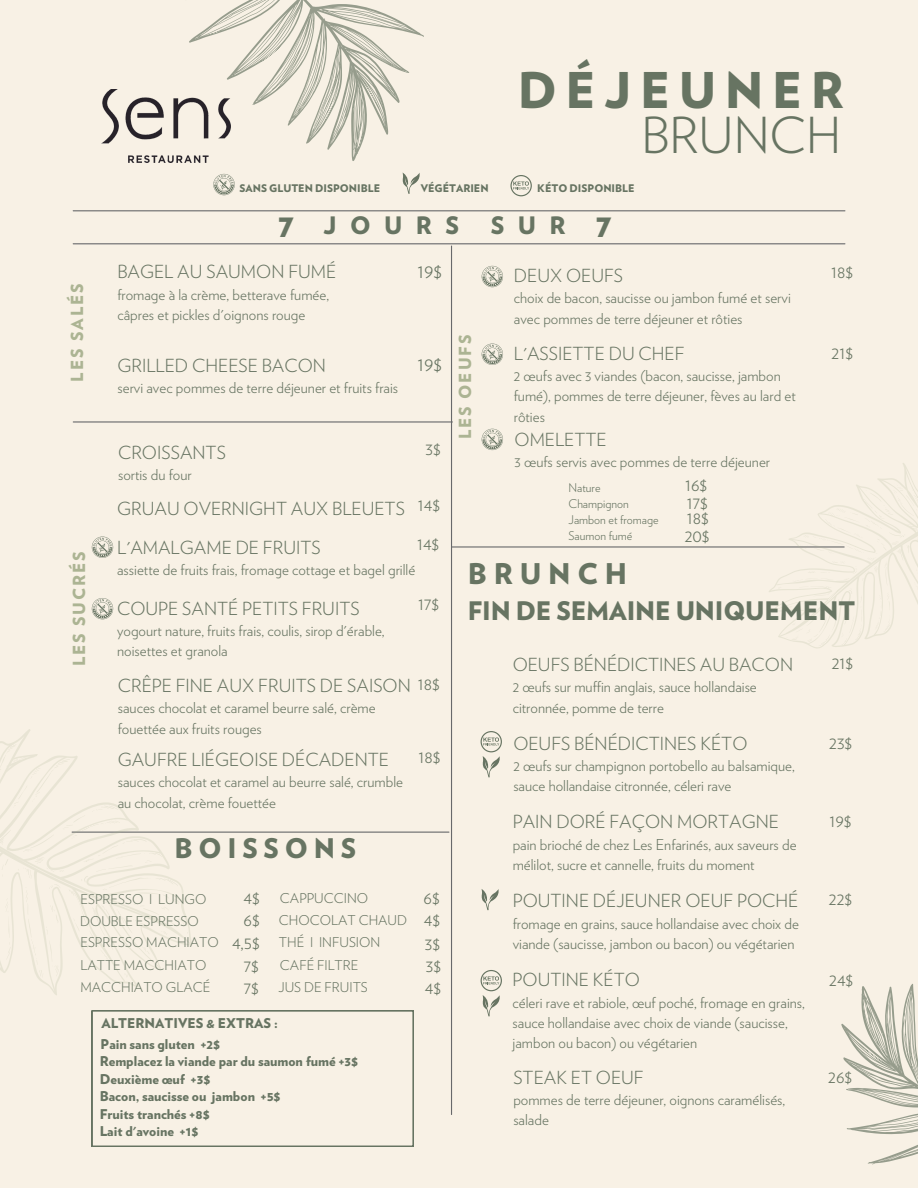
<style>
.page{position:relative;width:918px;height:1188px;background:#f8f1e5}
.page>*{position:absolute;margin:0;border:0;box-sizing:border-box;transform-origin:0 0}
.t1{font:300 49.5px "Verlag";color:#677462}
.t2{font:900 49.2px "Verlag";letter-spacing:.175em;color:#677462}
.t3{font:900 33px "Verlag";color:#677462}
.t4{font:900 28.5px "Verlag";letter-spacing:.24em;color:#677462}
.t5{font:900 27px "Verlag";letter-spacing:.215em;color:#677462}
.t6{font:900 25.5px "Verlag";letter-spacing:-.005em;color:#677462}
.t7{font:900 24px "Verlag";letter-spacing:.56em;color:#677462}
.t8{font:300 19.95px "Verlag";color:#677462}
.t9{font:300 18px/22.6px "Verlag";color:#677462}
.t10{font:900 16.65px "Verlag";letter-spacing:.115em;color:#acb493}
.t11{font:300 15px/20.2px "Verlag";color:#677462}
.t12{font:900 13.5px/17.5px "Verlag";color:#677462}
.t13{font:300 13.5px/22.5px "Verlag";color:#677462}
.t14{font:300 12px/16px "Verlag";color:#677462}
.t15{font:900 10.5px "Verlag";color:#677462}
.s1{font-size:18px}
</style>
<div class="page">
<hr style="left:73px;top:210px;width:772px;height:1px;background:#68696b">
<hr style="left:73px;top:243px;width:772px;height:1px;background:#68696b">
<hr style="left:452px;top:546px;width:392px;height:2px;background:#68696b">
<hr style="left:72px;top:832px;width:377px;height:1px;background:#68696b">
<hr style="left:451px;top:246px;width:1px;height:869px;background:#68696b">
<hr style="left:73px;top:421px;width:379px;height:2px;background:#68696b">
<svg style="left:0;top:729px;width:246px;height:312px"></svg>
<svg style="left:733px;top:463px;width:185px;height:185px"></svg>
<svg style="left:213px;top:182px;width:22px;height:13px"></svg>
<svg style="left:403px;top:182px;width:14px;height:12px"></svg>
<svg style="left:510px;top:175px;width:22px;height:21px"></svg>
<svg style="left:481px;top:889px;width:18px;height:21px"></svg>
<img style="left:101px;top:90px;width:70px;height:73px">
<svg style="left:171px;top:0;width:253px;height:182px"></svg>
<svg style="left:92px;top:1011px;width:322px;height:136px"></svg>
<svg style="left:841px;top:983px;width:77px;height:182px"></svg>
<svg style="left:481px;top:970px;width:21px;height:46px"></svg>
<svg style="left:481px;top:731px;width:21px;height:46px"></svg>
<svg style="left:92px;top:537px;width:21px;height:21px"></svg>
<svg style="left:92px;top:598px;width:21px;height:21px"></svg>
<svg style="left:482px;top:266px;width:21px;height:21px"></svg>
<svg style="left:482px;top:344px;width:21px;height:21px"></svg>
<svg style="left:482px;top:429px;width:21px;height:21px"></svg>
<h2 class="t2" style="left:518px;top:69px;width:327px">DÉJEUNER</h2>
<p class="t10" style="left:70px;top:382px;width:100px;rotate:-90deg">LES SALÉS</p>
<p class="t10" style="left:72px;top:666px;width:117px;rotate:-90deg">LES SUCRÉS</p>
<p class="t15" style="left:240px;top:184px;width:142px">SANS GLUTEN DISPONIBLE</p>
<p class="t15" style="left:421px;top:184px;width:69px">VÉGÉTARIEN</p>
<p class="t15" style="left:537px;top:184px;width:99px">KÉTO DISPONIBLE</p>
<h3 class="t7" style="left:324px;top:215px;width:137px">JOURS</h3>
<h3 class="t7" style="left:491px;top:215px;width:76px">SUR</h3>
<h3 class="t3" style="left:277px;top:210px;width:18px">7</h3>
<h3 class="t3" style="left:595px;top:210px;width:18px">7</h3>
<h1 class="t1" style="left:641px;top:113px;width:201px">BRUNCH</h1>
<p class="t9" style="left:117px;top:262px;width:220px">BAGEL AU SAUMON FUMÉ</p>
<p class="t11" style="left:117px;top:285px;width:213px">fromage à la crème, betterave fumée, câpres et pickles d'oignons rouge</p>
<h3 class="t8" style="left:417px;top:263px;width:26px">19$</h3>
<p class="t9" style="left:117px;top:355px;width:210px">GRILLED CHEESE BACON</p>
<p class="t11" style="left:117px;top:379px;width:282px">servi avec pommes de terre déjeuner et fruits frais</p>
<h3 class="t8" style="left:417px;top:355px;width:26px">19$</h3>
<p class="t9" style="left:118px;top:442px;width:109px">CROISSANTS</p>
<p class="t11" style="left:118px;top:465px;width:75px">sortis du four</p>
<p class="t9" style="left:426px;top:438px;width:17px">3$</p>
<p class="t9" style="left:117px;top:498px;width:324px">GRUAU OVERNIGHT AUX BLEUETS 14$</p>
<p class="t9" style="left:417px;top:534px;width:24px">14$</p>
<p class="t9" style="left:117px;top:537px;width:205px">L'AMALGAME DE FRUITS</p>
<p class="t11" style="left:117px;top:561px;width:300px">assiette de fruits frais, fromage cottage et bagel grillé</p>
<p class="t9" style="left:117px;top:598px;width:244px">COUPE SANTÉ PETITS FRUITS</p>
<p class="t11" style="left:117px;top:621px;width:269px">yogourt nature, fruits frais, coulis, sirop d'érable, noisettes et granola</p>
<p class="t9" style="left:418px;top:593px;width:23px">17$</p>
<p class="t9" style="left:118px;top:675px;width:324px">CRÊPE FINE AUX FRUITS DE SAISON 18$</p>
<p class="t11" style="left:118px;top:699px;width:259px">sauces chocolat et caramel beurre salé, crème fouettée aux fruits rouges</p>
<p class="t9" style="left:118px;top:749px;width:273px">GAUFRE LIÉGEOISE DÉCADENTE</p>
<p class="t11" style="left:118px;top:773px;width:287px">sauces chocolat et caramel au beurre salé, crumble au chocolat, crème fouettée</p>
<h3 class="t5" style="left:174px;top:837px;width:183px">BOISSONS</h3>
<p class="t9" style="left:418px;top:747px;width:24px">18$</p>
<p class="t9" style="left:514px;top:265px;width:111px">DEUX OEUFS</p>
<p class="t11" style="left:514px;top:289px;width:278px">choix de bacon, saucisse ou jambon fumé et servi avec pommes de terre déjeuner et rôties</p>
<p class="t10" style="left:458px;top:439px;width:106px;rotate:-90deg">LES OEUFS</p>
<p class="t9" style="left:514px;top:343px;width:172px">L'ASSIETTE DU CHEF</p>
<p class="t11" style="left:514px;top:367px;width:284px">2 œufs avec 3 viandes (bacon, saucisse, jambon fumé), pommes de terre déjeuner, fèves au lard et rôties</p>
<p class="t9" style="left:515px;top:429px;width:94px">OMELETTE</p>
<p class="t11" style="left:515px;top:453px;width:257px">3 œufs servis avec pommes de terre déjeuner</p>
<p class="t14" style="left:568px;top:480px;width:92px">Nature<br>Champignon<br>Jambon et fromage<br>Saumon fumé</p>
<p class="t9" style="left:685px;top:476px;width:24px;line-height:18px">16$<br>17$</p>
<p class="t9" style="left:685px;top:510px;width:26px;line-height:18px">18$<br>20$</p>
<p class="t9" style="left:831px;top:262px;width:24px">18$</p>
<p class="t9" style="left:832px;top:343px;width:23px">21$</p>
<h3 class="t4" style="left:468px;top:561px;width:161px">BRUNCH</h3>
<h3 class="t6" style="left:468px;top:600px;width:389px">FIN DE SEMAINE UNIQUEMENT</h3>
<p class="t9" style="left:513px;top:654px;width:282px">OEUFS BÉNÉDICTINES AU BACON</p>
<p class="t11" style="left:513px;top:678px;width:246px">2 œufs sur muffin anglais, sauce hollandaise citronnée, pomme de terre</p>
<p class="t9" style="left:513px;top:733px;width:236px">OEUFS BÉNÉDICTINES KÉTO</p>
<p class="t11" style="left:513px;top:756px;width:283px">2 œufs sur champignon portobello au balsamique, sauce hollandaise citronnée, céleri rave</p>
<p class="t9" style="left:513px;top:812px;width:268px">PAIN DORÉ FAÇON MORTAGNE</p>
<p class="t11" style="left:513px;top:835px;width:285px">pain brioché de chez Les Enfarinés, aux saveurs de mélilot, sucre et cannelle, fruits du moment</p>
<p class="t9" style="left:832px;top:653px;width:23px">21$</p>
<p class="t9" style="left:829px;top:732px;width:25px">23$</p>
<p class="t9" style="left:829px;top:810px;width:24px">19$</p>
<p class="t13" style="left:81px;top:889px;width:127px">ESPRESSO I LUNGO</p>
<p class="t13" style="left:80px;top:932px;width:140px">ESPRESSO MACHIATO<br>LATTE MACCHIATO<br>MACCHIATO GLACÉ</p>
<p class="t13" style="left:80px;top:911px;width:120px">DOUBLE ESPRESSO</p>
<p class="t9" style="left:244px;top:888px;width:18px">4$</p>
<p class="t9" style="left:423px;top:887px;width:18px">6$</p>
<p class="t9" style="left:232px;top:910px;width:29px;text-align:right">6$<br>4,5$<br>7$<br>7$</p>
<p class="t13" style="left:280px;top:887px;width:90px">CAPPUCCINO</p>
<p class="t13" style="left:279px;top:932px;width:103px">THÉ I INFUSION</p>
<p class="t9" style="left:425px;top:933px;width:17px">3$</p>
<p class="t13" style="left:279px;top:909px;width:163px">CHOCOLAT CHAUD <span class="s1">4$</span></p>
<p class="t9" style="left:425px;top:956px;width:18px;line-height:22px">3$<br>4$</p>
<p class="t13" style="left:280px;top:955px;width:80px">CAFÉ FILTRE</p>
<p class="t13" style="left:278px;top:977px;width:91px">JUS DE FRUITS</p>
<p class="t12" style="left:101px;top:1016px;width:178px">ALTERNATIVES &amp; EXTRAS :</p>
<p class="t12" style="left:101px;top:1036px;width:121px">Pain sans gluten +2$</p>
<p class="t12" style="left:100px;top:1053px;width:260px">Remplacez la viande par du saumon fumé +3$</p>
<p class="t12" style="left:100px;top:1071px;width:112px">Deuxième œuf +3$</p>
<p class="t12" style="left:100px;top:1088px;width:182px">Bacon, saucisse ou jambon +5$<br>Fruits tranchés +8$</p>
<p class="t12" style="left:100px;top:1123px;width:100px">Lait d'avoine +1$</p>
<p class="t9" style="left:513px;top:891px;width:287px">POUTINE DÉJEUNER OEUF POCHÉ</p>
<p class="t11" style="left:513px;top:914px;width:288px">fromage en grains, sauce hollandaise avec choix de viande (saucisse, jambon ou bacon) ou végétarien</p>
<p class="t9" style="left:513px;top:969px;width:129px">POUTINE KÉTO</p>
<p class="t11" style="left:513px;top:993px;width:294px">céleri rave et rabiole, œuf poché, fromage en grains, sauce hollandaise avec choix de viande (saucisse, jambon ou bacon) ou végétarien</p>
<p class="t9" style="left:513px;top:1067px;width:132px">STEAK ET OEUF</p>
<p class="t11" style="left:513px;top:1090px;width:273px">pommes de terre déjeuner, oignons caramélisés, salade</p>
<p class="t9" style="left:829px;top:888px;width:25px">22$</p>
<p class="t9" style="left:829px;top:969px;width:26px">24$</p>
<p class="t9" style="left:828px;top:1066px;width:26px">26$</p>
</div>
